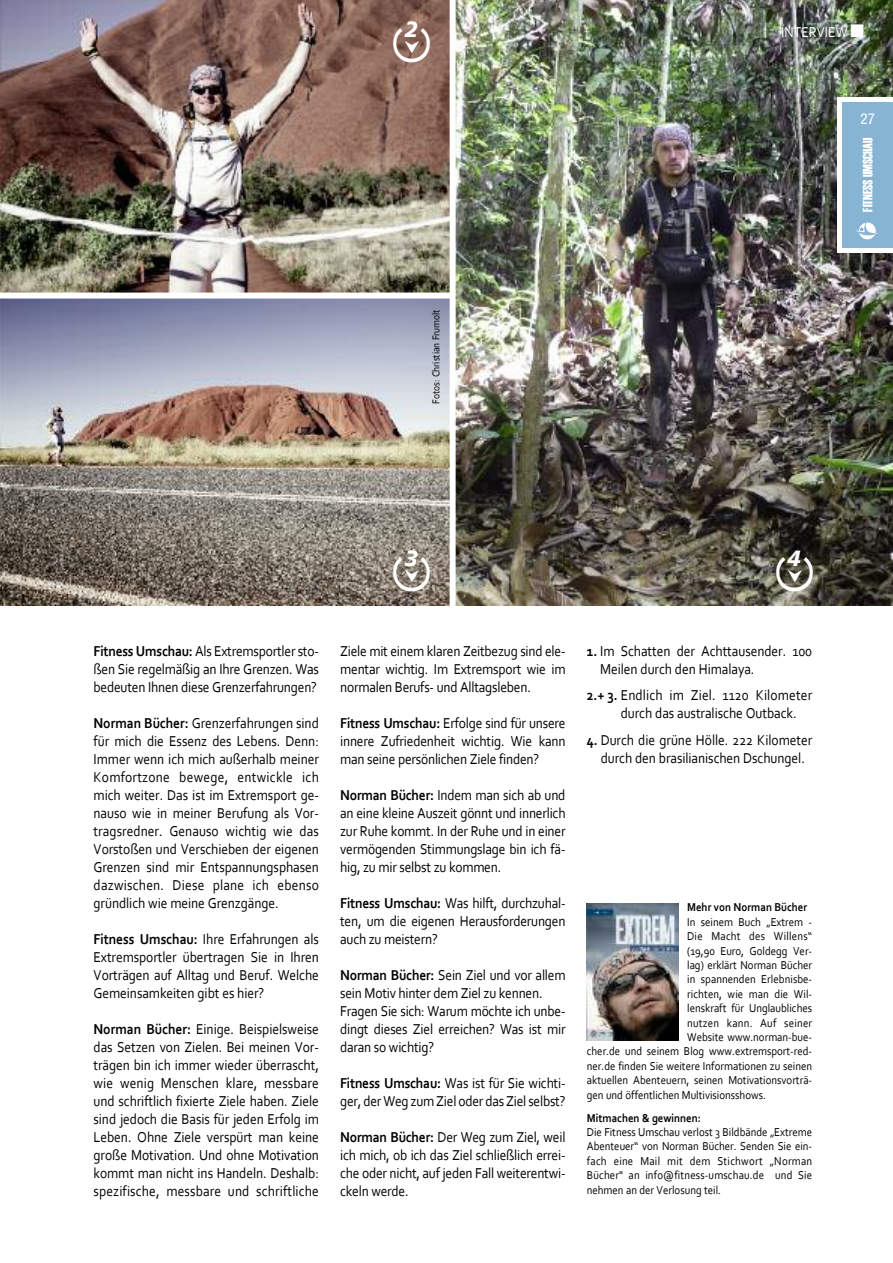
<style>
.page{position:relative;width:893px;height:1263px;background:#fff}
.page>*{position:absolute;margin:0;border:0;box-sizing:border-box;transform-origin:0 0}
.t1{font:48.75px "Century Gothic";color:#fff}
.t2{font:italic 700 23.1px "Frutus T";color:#fff}
.t3{font:15px/18px "Corbel";letter-spacing:-.015em;color:#000;text-align:justify;scale:.9 1}
.t4{font:15px "Corbel";color:#fff;scale:.9 1}
.t5{font:condensed 15px "Helvetica Neue";color:#fff}
.t6{font:13.5px "Haettenschweiler";color:#fff}
.t7{font:12px/14.4px "Corbel";color:#000;text-align:justify;scale:.9 1}
.t8{font:12px "Corbel";letter-spacing:.02em;color:#000;scale:.9 1}
.t9{font:700 12px "Corbel";color:#000;scale:.9 1}
.t10{font:10.5px "Corbel";color:#000;scale:.9 1}
.s1{font-weight:700}
</style>
<div class="page">
<img style="left:0;top:299px;width:450px;height:306px">
<img style="left:456px;top:0;width:437px;height:605px">
<img style="left:0;top:0;width:450px;height:293px">
<div style="left:837px;top:97px;width:56px;height:155px;background:#fff"></div>
<div style="left:842px;top:102px;width:51px;height:146px;background:#87b4d2"></div>
<svg style="left:856px;top:222px;width:22px;height:17px"></svg>
<img style="left:587px;top:904px;width:91px;height:137px">
<svg style="left:788px;top:570px;width:14px;height:13px"></svg>
<svg style="left:405px;top:570px;width:14px;height:13px"></svg>
<svg style="left:405px;top:41px;width:14px;height:12px"></svg>
<h2 class="t2" style="left:404px;top:15px;width:15px">2</h2>
<h1 class="t1" style="left:380px;top:65px;width:41px;rotate:-90deg">C</h1>
<p class="t10" style="left:430px;top:404px;width:107px;rotate:-90deg">Fotos: Christian Frumolt</p>
<p class="t4" style="left:781px;top:23px;width:94px">INTERVIEW ■</p>
<p class="t5" style="left:861px;top:113px;width:16px">27</p>
<p class="t6" style="left:860px;top:212px;width:76px;rotate:-90deg">FITNESS UMSCHAU</p>
<h2 class="t2" style="left:404px;top:545px;width:15px">3</h2>
<h1 class="t1" style="left:380px;top:594px;width:41px;rotate:-90deg">C</h1>
<h2 class="t2" style="left:787px;top:545px;width:15px">4</h2>
<h1 class="t1" style="left:763px;top:594px;width:41px;rotate:-90deg">C</h1>
<p class="t3" style="left:94px;top:641px;width:252px"><span class="s1">Fitness Umschau:</span> Als Extremsportler sto&shy;ßen Sie regelmäßig an Ihre Grenzen. Was bedeuten Ihnen diese Grenzerfahrungen?</p>
<p class="t3" style="left:94px;top:713px;width:252px"><span class="s1">Norman Bücher:</span> Grenzerfahrungen sind für mich die Essenz des Lebens. Denn:<br>Immer wenn ich mich außerhalb meiner Komfortzone bewege, entwickle ich mich weiter. Das ist im Extremsport ge&shy;nauso wie in meiner Berufung als Vor&shy;tragsredner. Genauso wichtig wie das Vorstoßen und Verschieben der eigenen Grenzen sind mir Entspannungsphasen dazwischen. Diese plane ich ebenso gründlich wie meine Grenzgänge.</p>
<p class="t3" style="left:94px;top:929px;width:252px"><span class="s1">Fitness Umschau:</span> Ihre Erfahrungen als Extremsportler übertragen Sie in Ihren Vorträgen auf Alltag und Beruf. Welche Gemeinsamkeiten gibt es hier?</p>
<p class="t3" style="left:94px;top:1019px;width:252px"><span class="s1">Norman Bücher:</span> Einige. Beispielsweise das Setzen von Zielen. Bei meinen Vor&shy;trägen bin ich immer wieder überrascht, wie wenig Menschen klare, messbare und schriftlich fixierte Ziele haben. Ziele sind jedoch die Basis für jeden Erfolg im Leben. Ohne Ziele verspürt man keine große Motivation. Und ohne Motivation kommt man nicht ins Handeln. Deshalb: spezifische, messbare und schriftliche</p>
<p class="t3" style="left:340px;top:641px;width:252px">Ziele mit einem klaren Zeitbezug sind ele&shy;mentar wichtig. Im Extremsport wie im normalen Berufs- und Alltagsleben.</p>
<p class="t3" style="left:340px;top:713px;width:252px"><span class="s1">Fitness Umschau:</span> Erfolge sind für unsere innere Zufriedenheit wichtig. Wie kann man seine persönlichen Ziele finden?</p>
<p class="t3" style="left:340px;top:785px;width:252px"><span class="s1">Norman Bücher:</span> Indem man sich ab und an eine kleine Auszeit gönnt und innerlich zur Ruhe kommt. In der Ruhe und in einer vermögenden Stimmungslage bin ich fä&shy;hig, zu mir selbst zu kommen.</p>
<p class="t3" style="left:340px;top:893px;width:252px"><span class="s1">Fitness Umschau:</span> Was hilft, durchzuhal&shy;ten, um die eigenen Herausforderungen auch zu meistern?</p>
<p class="t3" style="left:340px;top:965px;width:252px;text-align:left"><span class="s1">Norman Bücher:</span> Sein Ziel und vor allem sein Motiv hinter dem Ziel zu kennen.<br>Fragen Sie sich: Warum möchte ich unbe&shy;dingt dieses Ziel erreichen? Was ist mir daran so wichtig?</p>
<p class="t3" style="left:340px;top:1073px;width:252px"><span class="s1">Fitness Umschau:</span> Was ist für Sie wichti&shy;ger, der Weg zum Ziel oder das Ziel selbst?</p>
<p class="t3" style="left:340px;top:1127px;width:252px"><span class="s1">Norman Bücher:</span> Der Weg zum Ziel, weil ich mich, ob ich das Ziel schließlich errei&shy;che oder nicht, auf jeden Fall weiterentwi&shy;ckeln werde.</p>
<p class="t3" style="left:600px;top:641px;width:237px;text-indent:-13px"><span class="s1">1.</span> Im Schatten der Achttausender. 100<br>Meilen durch den Himalaya.</p>
<p class="t3" style="left:621px;top:686px;width:214px;text-indent:-34px"><span class="s1">2.+ 3.</span> Endlich im Ziel. 1120 Kilometer durch das australische Outback.</p>
<p class="t3" style="left:587px;top:730px;width:252px;text-align:center"><span class="s1">4.</span> Durch die grüne Hölle. 222 Kilometer durch den brasilianischen Dschungel.</p>
<p class="t9" style="left:687px;top:900px;width:135px">Mehr von Norman Bücher</p>
<p class="t7" style="left:687px;top:914px;width:140px">In seinem Buch „Extrem -</p>
<p class="t8" style="left:687px;top:929px;width:140px">Die Macht des Willens“</p>
<p class="t7" style="left:687px;top:943px;width:140px">(19,90 Euro, Goldegg Ver-</p>
<p class="t7" style="left:687px;top:958px;width:140px">lag) erklärt Norman Bücher</p>
<p class="t7" style="left:687px;top:972px;width:140px">in spannenden Erlebnisbe-</p>
<p class="t7" style="left:687px;top:986px;width:140px">richten, wie man die Wil-</p>
<p class="t7" style="left:687px;top:1001px;width:140px">lenskraft für Unglaubliches</p>
<p class="t8" style="left:687px;top:1015px;width:140px">nutzen kann. Auf seiner</p>
<p class="t7" style="left:687px;top:1030px;width:140px">Website www.norman-bue-</p>
<p class="t7" style="left:587px;top:1044px;width:252px">cher.de und seinem Blog www.extremsport-red-</p>
<p class="t7" style="left:587px;top:1058px;width:252px">ner.de finden Sie weitere Informationen zu seinen</p>
<p class="t7" style="left:587px;top:1073px;width:252px">aktuellen Abenteuern, seinen Motivationsvorträ-</p>
<p class="t7" style="left:587px;top:1087px;width:201px">gen und öffentlichen Multivisionsshows.</p>
<p class="t9" style="left:587px;top:1110px;width:128px">Mitmachen &amp; gewinnen:</p>
<p class="t7" style="left:587px;top:1124px;width:252px">Die Fitness Umschau verlost 3 Bildbände „Extreme Abenteuer“ von Norman Bücher. Senden Sie ein&shy;fach eine Mail mit dem Stichwort „Norman Bücher" an info@fitness-umschau.de und Sie nehmen an der Verlosung teil.</p>
</div>
